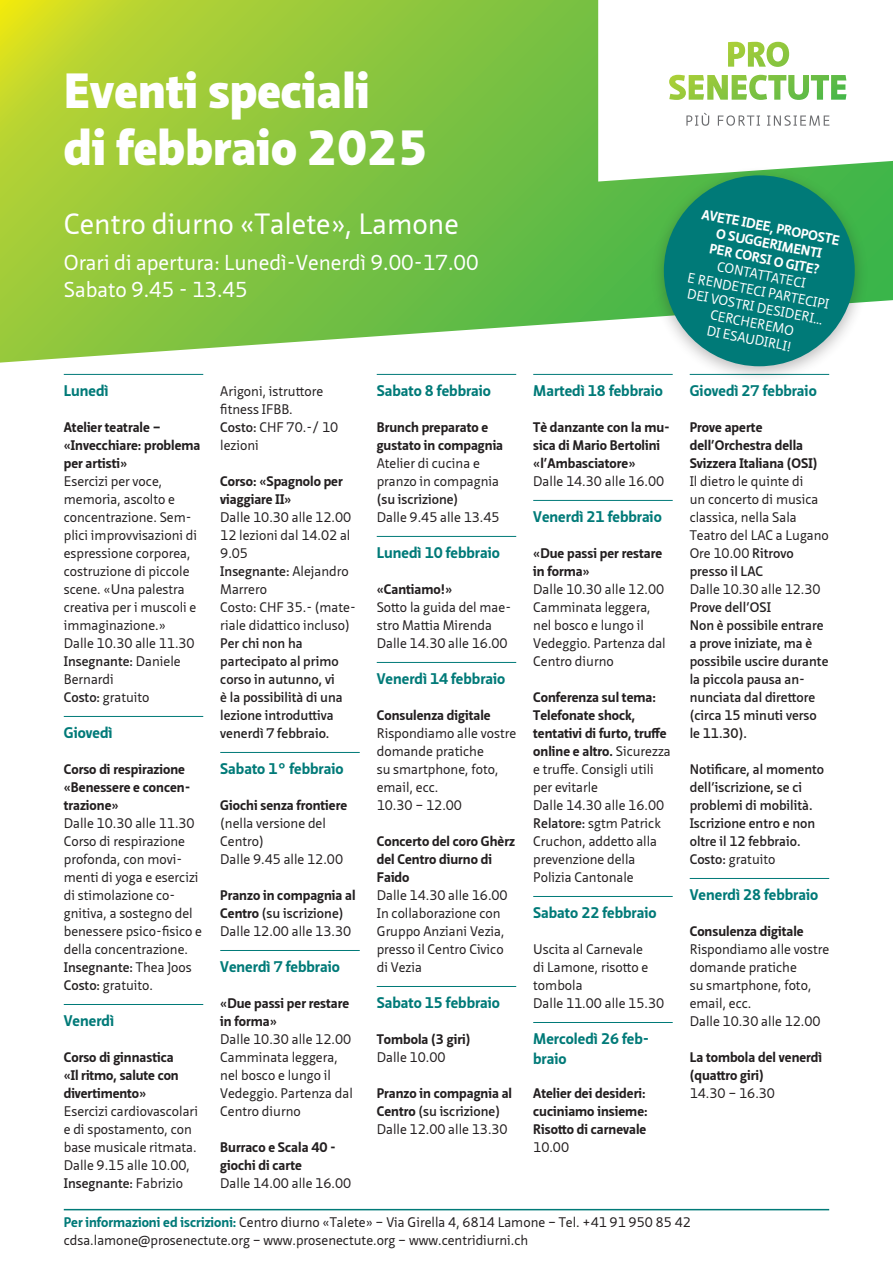
<style>
.page{position:relative;width:893px;height:1263px;background:#fff}
.page>*{position:absolute;margin:0;border:0;box-sizing:border-box;transform-origin:0 0}
.t1{font:900 48px/57px "Neue Sans Pro";color:#fff}
.t2{font:28.5px "Neue Sans Pro";color:#fff}
.t3{font:21px/27px "Neue Sans Pro";color:#fff}
.t4{font:700 15px/19.5px "Neue Sans Pro";color:#007a78}
.t5{font:13.5px/18px "Neue Sans Pro";color:#231f20}
.t6{font:700 13.5px/18px "Neue Sans Pro";color:#231f20}
.t7{font:600 13.5px/18px "Neue Sans Pro";color:#231f20}
.t8{font:13.5px/16.2px "Neue Sans Pro";color:#fff;text-align:center}
.t9{font:700 13.5px/16.2px "Neue Sans Pro";color:#fff;text-align:center}
.s1{font-weight:600}
.s2{font-weight:400}
.s3{font-weight:700}
.s4{font-weight:700;color:#007a78}
</style>
<div class="page">
<svg style="left:0;top:0;width:893px;height:363px;background:#8fc94c"></svg>
<svg style="left:598px;top:0;width:295px;height:182px"></svg>
<img style="left:669px;top:42px;width:177px;height:58px">
<svg style="left:686px;top:113px;width:23px;height:13px"></svg>
<svg style="left:718px;top:115px;width:42px;height:11px"></svg>
<svg style="left:767px;top:115px;width:62px;height:11px"></svg>
<hr style="left:64px;top:374px;width:139px;height:1px;background:#007a78">
<hr style="left:64px;top:716px;width:139px;height:1px;background:#007a78">
<hr style="left:64px;top:1004px;width:139px;height:1px;background:#007a78">
<hr style="left:220px;top:752px;width:140px;height:1px;background:#007a78">
<hr style="left:220px;top:950px;width:140px;height:1px;background:#007a78">
<hr style="left:377px;top:374px;width:139px;height:1px;background:#007a78">
<hr style="left:377px;top:536px;width:139px;height:1px;background:#007a78">
<hr style="left:377px;top:662px;width:139px;height:1px;background:#007a78">
<hr style="left:377px;top:986px;width:139px;height:1px;background:#007a78">
<hr style="left:533px;top:374px;width:140px;height:1px;background:#007a78">
<hr style="left:533px;top:500px;width:140px;height:1px;background:#007a78">
<hr style="left:533px;top:896px;width:140px;height:1px;background:#007a78">
<hr style="left:533px;top:1022px;width:140px;height:1px;background:#007a78">
<hr style="left:690px;top:878px;width:139px;height:1px;background:#007a78">
<hr style="left:64px;top:1209px;width:765px;height:1px;background:#007a78">
<div style="left:650px;top:166px;width:219px;height:219px;background:#231f20;opacity:.31"></div>
<div style="left:664px;top:175px;width:191px;height:191px;background:#007a78;border-radius:50%"></div>
<h1 class="t1" style="left:64px;top:62px;width:366px">Eventi speciali<br>di febbraio 2025</h1>
<h2 class="t2" style="left:64px;top:205px;width:397px">Centro diurno «Talete», Lamone</h2>
<h3 class="t3" style="left:64px;top:249px;width:416px">Orari di apertura: Lunedì-Venerdì 9.00-17.00<br>Sabato 9.45 - 13.45</h3>
<p class="t4" style="left:64px;top:381px;width:46px">Lunedì</p>
<p class="t6" style="left:64px;top:418px;width:138px">Atelier teatrale – «Invecchiare: problema per artisti»</p>
<p class="t5" style="left:64px;top:472px;width:135px">Esercizi per voce, memoria, ascolto e concentrazione. Sem&shy;plici improvvisazioni di espressione corporea, costruzione di piccole scene. «Una palestra creativa per i muscoli e immaginazione.»<br>Dalle 10.30 alle 11.30<br><span class="s1">Insegnante:</span> Daniele<br>Bernardi<br><span class="s1">Costo:</span> gratuito</p>
<p class="t4" style="left:64px;top:723px;width:50px">Giovedì</p>
<p class="t6" style="left:64px;top:760px;width:128px">Corso di respirazione «Benessere e concen&shy;trazione»</p>
<p class="t5" style="left:64px;top:814px;width:140px">Dalle 10.30 alle 11.30<br>Corso di respirazione profonda, con movi&shy;menti di yoga e esercizi di stimolazione co&shy;gnitiva, a sostegno del benessere psico-fisico e della concentrazione.<br><span class="s1">Insegnante:</span> Thea Joos<br><span class="s1">Costo:</span> gratuito.</p>
<p class="t4" style="left:64px;top:1011px;width:52px">Venerdì</p>
<p class="t6" style="left:64px;top:1048px;width:116px">Corso di ginnastica «Il ritmo, salute con divertimento»</p>
<p class="t5" style="left:64px;top:1102px;width:136px">Esercizi cardiovascolari e di spostamento, con base musicale ritmata.<br>Dalle 9.15 alle 10.00,<br><span class="s1">Insegnante:</span> Fabrizio</p>
<p class="t5" style="left:220px;top:382px;width:119px">Arigoni, istruttore fitness IFBB.<br><span class="s1">Costo:</span> CHF 70.-/ 10 lezioni</p>
<p class="t6" style="left:220px;top:472px;width:124px">Corso: «Spagnolo per viaggiare II»</p>
<p class="t5" style="left:220px;top:508px;width:137px">Dalle 10.30 alle 12.00<br>12 lezioni dal 14.02 al<br>9.05<br><span class="s1">Insegnante:</span> Alejandro<br>Marrero<br>Costo: CHF 35.- (mate&shy;riale didattico incluso)</p>
<p class="t7" style="left:220px;top:634px;width:124px">Per chi non ha partecipato al primo corso in autunno, vi è la possibilità di una lezione introduttiva venerdì 7 febbraio.</p>
<p class="t4" style="left:220px;top:759px;width:125px">Sabato 1° febbraio</p>
<p class="t6" style="left:220px;top:796px;width:128px">Giochi senza frontiere</p>
<p class="t5" style="left:220px;top:814px;width:124px">(nella versione del<br>Centro)<br>Dalle 9.45 alle 12.00</p>
<p class="t6" style="left:220px;top:886px;width:137px">Pranzo in compagnia al<br>Centro <span class="s1">(su iscrizione)<br></span><span class="s2">Dalle 12.00 alle 13.30</span></p>
<p class="t4" style="left:220px;top:957px;width:121px">Venerdì 7 febbraio</p>
<p class="t6" style="left:220px;top:994px;width:130px">«Due passi per restare in forma»</p>
<p class="t5" style="left:220px;top:1030px;width:134px">Dalle 10.30 alle 12.00<br>Camminata leggera, nel bosco e lungo il<br>Vedeggio. Partenza dal<br>Centro diurno</p>
<p class="t6" style="left:220px;top:1138px;width:117px">Burraco e Scala 40 - giochi di carte</p>
<p class="t5" style="left:220px;top:1174px;width:132px">Dalle 14.00 alle 16.00</p>
<p class="t4" style="left:377px;top:381px;width:116px">Sabato 8 febbraio</p>
<p class="t6" style="left:377px;top:418px;width:128px">Brunch preparato e gustato in compagnia</p>
<p class="t5" style="left:377px;top:454px;width:124px">Atelier di cucina e pranzo in compagnia</p>
<p class="t7" style="left:377px;top:490px;width:83px">(su iscrizione)</p>
<p class="t5" style="left:377px;top:508px;width:124px">Dalle 9.45 alle 13.45</p>
<p class="t4" style="left:377px;top:543px;width:125px">Lunedì 10 febbraio</p>
<p class="t6" style="left:377px;top:580px;width:77px">«Cantiamo!»</p>
<p class="t5" style="left:377px;top:598px;width:136px">Sotto la guida del mae&shy;stro Mattia Mirenda<br>Dalle 14.30 alle 16.00</p>
<p class="t4" style="left:377px;top:669px;width:130px">Venerdì 14 febbraio</p>
<p class="t6" style="left:377px;top:706px;width:115px">Consulenza digitale</p>
<p class="t5" style="left:377px;top:724px;width:141px">Rispondiamo alle vostre domande pratiche<br>su smartphone, foto, email, ecc.<br>10.30 – 12.00</p>
<p class="t6" style="left:377px;top:832px;width:140px">Concerto del coro Ghèrz del Centro diurno di<br>Faido</p>
<p class="t5" style="left:377px;top:886px;width:132px">Dalle 14.30 alle 16.00<br>In collaborazione con<br>Gruppo Anziani Vezia, presso il Centro Civico di Vezia</p>
<p class="t4" style="left:377px;top:993px;width:125px">Sabato 15 febbraio</p>
<p class="t6" style="left:377px;top:1030px;width:95px">Tombola (3 giri)</p>
<p class="t5" style="left:377px;top:1048px;width:70px">Dalle 10.00</p>
<p class="t6" style="left:377px;top:1084px;width:137px">Pranzo in compagnia al<br>Centro <span class="s1">(su iscrizione)<br></span><span class="s2">Dalle 12.00 alle 13.30</span></p>
<p class="t4" style="left:533px;top:381px;width:131px">Martedì 18 febbraio</p>
<p class="t6" style="left:533px;top:418px;width:138px">Tè danzante con la mu&shy;sica di Mario Bertolini «l’Ambasciatore»</p>
<p class="t5" style="left:533px;top:472px;width:132px">Dalle 14.30 alle 16.00</p>
<p class="t4" style="left:533px;top:507px;width:130px">Venerdì 21 febbraio</p>
<p class="t6" style="left:533px;top:544px;width:130px">«Due passi per restare in forma»</p>
<p class="t5" style="left:533px;top:580px;width:134px">Dalle 10.30 alle 12.00<br>Camminata leggera, nel bosco e lungo il<br>Vedeggio. Partenza dal<br>Centro diurno</p>
<p class="t5" style="left:533px;top:688px;width:139px"><span class="s3">Conferenza sul tema:<br>Telefonate shock, tentativi di furto, truffe online e altro.</span> Sicurezza e truffe. Consigli utili per evitarle<br>Dalle 14.30 alle 16.00<br><span class="s1">Relatore:</span> sgtm Patrick<br>Cruchon, addetto alla prevenzione della<br>Polizia Cantonale</p>
<p class="t4" style="left:533px;top:903px;width:125px">Sabato 22 febbraio</p>
<p class="t5" style="left:533px;top:940px;width:132px">Uscita al Carnevale<br>di Lamone, risotto e tombola<br>Dalle 11.00 alle 15.30</p>
<p class="t4" style="left:533px;top:1029px;width:117px">Mercoledì 26 feb&shy;braio</p>
<p class="t6" style="left:533px;top:1084px;width:116px">Atelier dei desideri: cuciniamo insieme:<br>Risotto di carnevale</p>
<p class="t5" style="left:533px;top:1138px;width:37px">10.00</p>
<p class="t9" style="left:704px;top:206px;width:142px;rotate:11deg">AVETE IDEE, PROPOSTE<br>O SUGGERIMENTI<br>PER CORSI O GITE?</p>
<p class="t8" style="left:693px;top:253px;width:145px;rotate:11deg">CONTATTATECI<br>E RENDETECI PARTECIPI<br>DEI VOSTRI DESIDERI…<br>CERCHEREMO<br>DI ESAUDIRLI!</p>
<p class="t4" style="left:690px;top:381px;width:129px">Giovedì 27 febbraio</p>
<p class="t6" style="left:690px;top:418px;width:129px">Prove aperte dell’Orchestra della<br>Svizzera Italiana (OSI)</p>
<p class="t5" style="left:690px;top:472px;width:141px">Il dietro le quinte di<br>un concerto di musica classica, nella Sala<br>Teatro del LAC a Lugano<br>Ore 10.00 <span class="s1">Ritrovo presso il LAC</span></p>
<p class="t5" style="left:690px;top:580px;width:132px">Dalle 10.30 alle 12.30</p>
<p class="t7" style="left:690px;top:598px;width:140px">Prove dell’OSI<br>Non è possibile entrare a prove iniziate, ma è possibile uscire durante la piccola pausa an&shy;nunciata dal direttore (circa 15 minuti verso le 11.30).</p>
<p class="t7" style="left:690px;top:760px;width:136px">Notificare, al momento dell’iscrizione, se ci problemi di mobilità.<br>Iscrizione entro e non oltre il 12 febbraio.<br>Costo: <span class="s2">gratuito</span></p>
<p class="t4" style="left:690px;top:885px;width:130px">Venerdì 28 febbraio</p>
<p class="t6" style="left:690px;top:922px;width:115px">Consulenza digitale</p>
<p class="t5" style="left:690px;top:940px;width:141px">Rispondiamo alle vostre domande pratiche<br>su smartphone, foto, email, ecc.<br>Dalle 10.30 alle 12.00</p>
<p class="t6" style="left:690px;top:1048px;width:134px">La tombola del venerdì (quattro giri)</p>
<p class="t5" style="left:690px;top:1084px;width:87px">14.30 – 16.30</p>
<p class="t5" style="left:64px;top:1213px;width:629px"><span class="s4">Per informazioni ed iscrizioni:</span> Centro diurno «Talete» – Via Girella 4, 6814 Lamone – Tel. +41 91 950 85 42 cdsa.lamone@prosenectute.org – www.prosenectute.org – www.centridiurni.ch</p>
</div>
